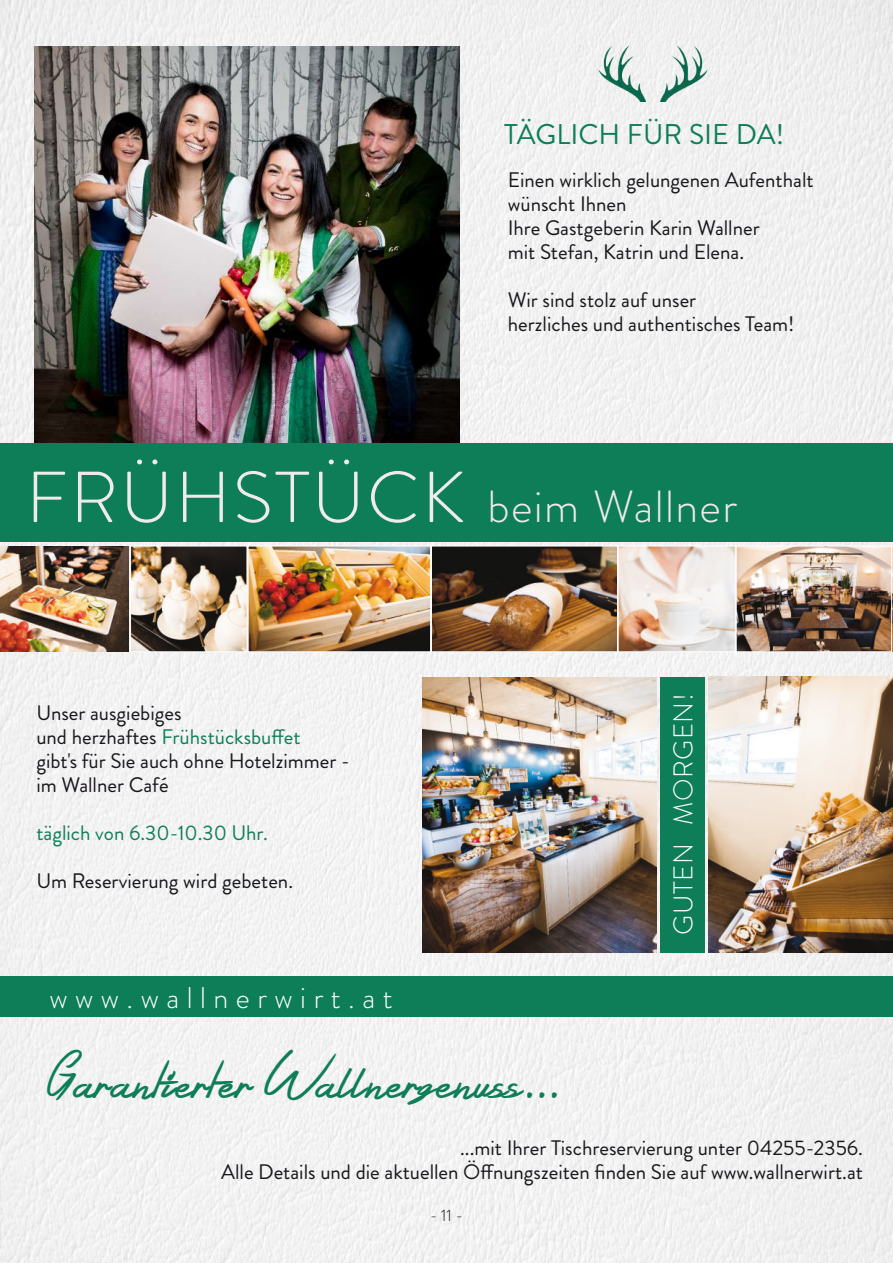
<style>
.page{position:relative;width:893px;height:1263px;background:#fff}
.page>*{position:absolute;margin:0;border:0;box-sizing:border-box;transform-origin:0 0}
.t1{font:45px "Silent Reaction";color:#0e7e58}
.t2{font:300 45px "Brandon Grotesque";letter-spacing:.03em;color:#eeebea}
.t3{font:300 30px "Brandon Grotesque";letter-spacing:.25em;color:#fff}
.t4{font:28.5px "Brandon Grotesque";color:#0e7e58}
.t5{font:300 27px "Brandon Grotesque";letter-spacing:.02em;color:#fff}
.t6{font:21px/24px "Brandon Grotesque";color:#1a171c}
.t7{font:21px "Brandon Grotesque";color:#0e7e58}
.t8{font:300 16.5px "Brandon Grotesque";color:#1a171c}
.s1{font-size:72px}
.s2{color:#0e7e58}
</style>
<div class="page">
<img style="left:0;top:0;width:893px;height:1263px">
<img style="left:433px;top:548px;width:301px;height:102px">
<div style="left:431px;top:546px;width:187px;height:106px;border:1px solid #fff"></div>
<img style="left:132px;top:546px;width:297px;height:105px">
<div style="left:248px;top:546px;width:183px;height:106px;border:1px solid #fff"></div>
<img style="left:738px;top:546px;width:155px;height:105px">
<div style="left:736px;top:546px;width:156px;height:106px;border:1px solid #fff"></div>
<div style="left:130px;top:546px;width:117px;height:106px;border:1px solid #fff"></div>
<div style="left:618px;top:546px;width:118px;height:106px;border:1px solid #fff"></div>
<img style="left:34px;top:47px;width:426px;height:397px">
<img style="left:0;top:546px;width:129px;height:105px">
<div style="left:660px;top:677px;width:44px;height:275px;background:#0e7e58"></div>
<img style="left:422px;top:677px;width:235px;height:275px">
<img style="left:708px;top:677px;width:185px;height:275px">
<div style="left:0;top:976px;width:893px;height:40px;background:#0e7e58"></div>
<div style="left:0;top:444px;width:893px;height:98px;background:#0e7e58"></div>
<img style="left:599px;top:46px;width:109px;height:56px">
<h3 class="t4" style="left:504px;top:115px;width:282px">TÄGLICH FÜR SIE DA!</h3>
<p class="t6" style="left:508px;top:168px;width:307px">Einen wirklich gelungenen Aufenthalt wünscht Ihnen<br>Ihre Gastgeberin Karin Wallner<br>mit Stefan, Katrin und Elena.</p>
<p class="t6" style="left:508px;top:288px;width:288px">Wir sind stolz auf unser<br>herzliches und authentisches Team!</p>
<h1 class="t2" style="left:26px;top:476px;width:713px"><span class="s1">FRÜHSTÜCK</span> beim Wallner</h1>
<p class="t6" style="left:36px;top:701px;width:315px">Unser ausgiebiges<br>und herzhaftes <span class="s2">Frühstücksbuffet<br></span>gibt's für Sie auch ohne Hotelzimmer - im Wallner Café</p>
<p class="t7" style="left:36px;top:818px;width:233px">täglich von 6.30-10.30 Uhr.</p>
<p class="t6" style="left:36px;top:869px;width:258px">Um Reservierung wird gebeten.</p>
<h2 class="t3" style="left:50px;top:977px;width:345px">www.wallnerwirt.at</h2>
<h1 class="t1" style="left:48px;top:1060px;width:514px">Garantierter Wallnergenuss...</h1>
<p class="t5" style="left:665px;top:935px;width:243px;rotate:-90deg">GUTEN MORGEN!</p>
<p class="t6" style="left:221px;top:1136px;width:643px;text-align:right">...mit Ihrer Tischreservierung unter 04255-2356.<br>Alle Details und die aktuellen Öffnungszeiten finden Sie auf www.wallnerwirt.at</p>
<p class="t8" style="left:430px;top:1203px;width:35px">-11-</p>
</div>
